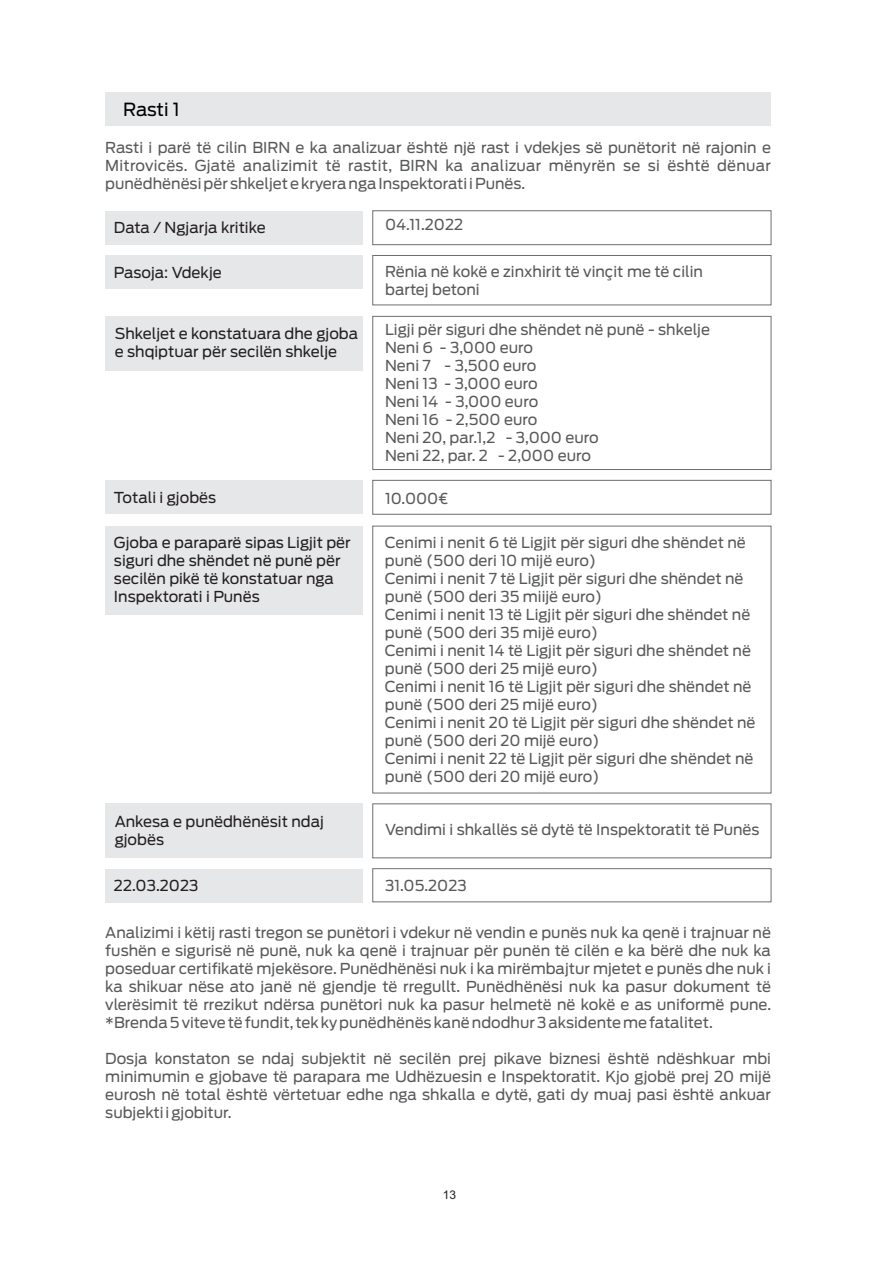
<style>
.page{position:relative;width:893px;height:1263px;background:#fff}
.page>*{position:absolute;margin:0;border:0;box-sizing:border-box;transform-origin:0 0}
.t1{font:18px "Antenna";letter-spacing:-.01em;color:#000}
.t2{font:15px/18px "Antenna";color:#58595b;text-align:justify}
.t3{font:15px/18px "Antenna";color:#231f20}
.t4{font:12px "Arial";color:#231f20}
</style>
<div class="page">
<div style="left:105px;top:92px;width:666px;height:34px;background:#e6e7e8"></div>
<div style="left:105px;top:211px;width:258px;height:34px;background:#e6e7e8"></div>
<div style="left:105px;top:255px;width:258px;height:34px;background:#e6e7e8"></div>
<div style="left:105px;top:316px;width:258px;height:54px;background:#e6e7e8"></div>
<div style="left:105px;top:480px;width:258px;height:34px;background:#e6e7e8"></div>
<div style="left:105px;top:526px;width:258px;height:89px;background:#e6e7e8"></div>
<div style="left:105px;top:804px;width:258px;height:54px;background:#e6e7e8"></div>
<div style="left:105px;top:869px;width:258px;height:33px;background:#e6e7e8"></div>
<div style="left:372px;top:210px;width:399px;height:35px;border:1px solid #6d6e70"></div>
<div style="left:372px;top:255px;width:399px;height:50px;border:1px solid #6d6e70"></div>
<div style="left:372px;top:316px;width:399px;height:154px;border:1px solid #6d6e70"></div>
<div style="left:372px;top:480px;width:399px;height:35px;border:1px solid #6d6e70"></div>
<div style="left:372px;top:526px;width:399px;height:267px;border:1px solid #6d6e70"></div>
<div style="left:372px;top:803px;width:399px;height:55px;border:1px solid #6d6e70"></div>
<div style="left:372px;top:868px;width:399px;height:34px;border:1px solid #6d6e70"></div>
<p class="t1" style="left:123px;top:101px;width:58px">Rasti 1</p>
<p class="t2" style="left:105px;top:139px;width:667px">Rasti i parë të cilin BIRN e ka analizuar është një rast i vdekjes së punëtorit në rajonin e Mitrovicës. Gjatë analizimit të rastit, BIRN ka analizuar mënyrën se si është dënuar punëdhënësi për shkeljet e kryera nga Inspektorati i Punës.</p>
<p class="t3" style="left:114px;top:220px;width:153px">Data / Ngjarja kritike</p>
<p class="t2" style="left:385px;top:217px;width:79px">04.11.2022</p>
<p class="t3" style="left:114px;top:264px;width:109px">Pasoja: Vdekje</p>
<p class="t2" style="left:385px;top:264px;width:319px">Rënia në kokë e zinxhirit të vinçit me të cilin bartej betoni</p>
<p class="t3" style="left:115px;top:325px;width:245px">Shkeljet e konstatuara dhe gjoba e shqiptuar për secilën shkelje</p>
<p class="t2" style="left:385px;top:321px;width:326px;text-align:left">Ligji për siguri dhe shëndet në punë - shkelje<br>Neni 6 - 3,000 euro<br>Neni 7 - 3,500 euro<br>Neni 13 - 3,000 euro<br>Neni 14 - 3,000 euro<br>Neni 16 - 2,500 euro<br>Neni 20, par.1,2 - 3,000 euro<br>Neni 22, par. 2 - 2,000 euro</p>
<p class="t3" style="left:114px;top:489px;width:104px">Totali i gjobës</p>
<p class="t2" style="left:385px;top:490px;width:65px">10.000€</p>
<p class="t3" style="left:114px;top:535px;width:238px">Gjoba e paraparë sipas Ligjit për siguri dhe shëndet në punë për secilën pikë të konstatuar nga<br>Inspektorati i Punës</p>
<p class="t2" style="left:385px;top:535px;width:372px;text-align:left">Cenimi i nenit 6 të Ligjit për siguri dhe shëndet në punë (500 deri 10 mijë euro)<br>Cenimi i nenit 7 të Ligjit për siguri dhe shëndet në punë (500 deri 35 miijë euro)<br>Cenimi i nenit 13 të Ligjit për siguri dhe shëndet në punë (500 deri 35 mijë euro)<br>Cenimi i nenit 14 të Ligjit për siguri dhe shëndet në punë (500 deri 25 mijë euro)<br>Cenimi i nenit 16 të Ligjit për siguri dhe shëndet në punë (500 deri 25 mijë euro)<br>Cenimi i nenit 20 të Ligjit për siguri dhe shëndet në punë (500 deri 20 mijë euro)<br>Cenimi i nenit 22 të Ligjit për siguri dhe shëndet në punë (500 deri 20 mijë euro)</p>
<p class="t3" style="left:115px;top:813px;width:211px">Ankesa e punëdhënësit ndaj gjobës</p>
<p class="t2" style="left:385px;top:822px;width:376px">Vendimi i shkallës së dytë të Inspektoratit të Punës</p>
<p class="t3" style="left:114px;top:877px;width:86px">22.03.2023</p>
<p class="t2" style="left:385px;top:877px;width:83px">31.05.2023</p>
<p class="t2" style="left:105px;top:924px;width:667px">Analizimi i këtij rasti tregon se punëtori i vdekur në vendin e punës nuk ka qenë i trajnuar në fushën e sigurisë në punë, nuk ka qenë i trajnuar për punën të cilën e ka bërë dhe nuk ka poseduar certifikatë mjekësore. Punëdhënësi nuk i ka mirëmbajtur mjetet e punës dhe nuk i ka shikuar nëse ato janë në gjendje të rregullt. Punëdhënësi nuk ka pasur dokument të vlerësimit të rrezikut ndërsa punëtori nuk ka pasur helmetë në kokë e as uniformë pune. *Brenda 5 viteve të fundit, tek ky punëdhënës kanë ndodhur 3 aksidente me fatalitet.</p>
<p class="t2" style="left:105px;top:1050px;width:667px">Dosja konstaton se ndaj subjektit në secilën prej pikave biznesi është ndëshkuar mbi minimumin e gjobave të parapara me Udhëzuesin e Inspektoratit. Kjo gjobë prej 20 mijë eurosh në total është vërtetuar edhe nga shkalla e dytë, gati dy muaj pasi është ankuar subjekti i gjobitur.</p>
<p class="t4" style="left:443px;top:1190px;width:15px">13</p>
</div>
